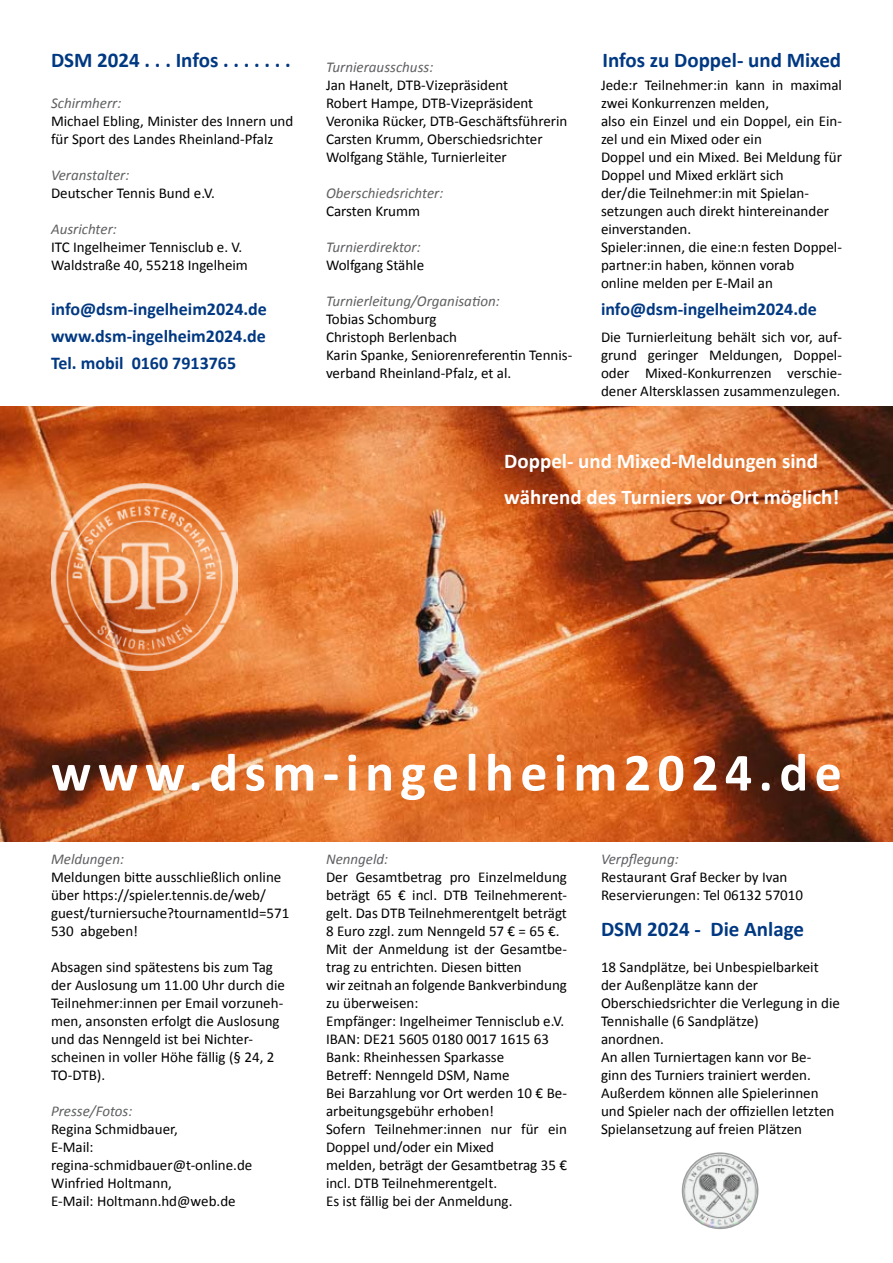
<style>
.page{position:relative;width:893px;height:1263px;background:#fff}
.page>*{position:absolute;margin:0;border:0;box-sizing:border-box;transform-origin:0 0}
.t1{font:700 54px "Calibri";letter-spacing:.115em;color:#fff}
.t2{font:700 21px "Calibri";color:#003882}
.t3{font:700 21px/36px "Calibri";color:#fff}
.t4{font:700 18px/27px "Calibri";color:#003882;text-align:justify}
.t5{font:15px/18px "Calibri";color:#000}
.t6{font:italic 15px "Calibri";color:#5f6062}
</style>
<div class="page">
<img style="left:0;top:407px;width:893px;height:435px">
<img style="left:682px;top:1153px;width:76px;height:75px;border-radius:50%">
<div style="left:682px;top:1152px;width:76px;height:77px;border:2px solid #9c9d9f;border-radius:50%"></div>
<img style="left:51px;top:484px;width:187px;height:187px">
<h2 class="t2" style="left:51px;top:45px;width:241px">DSM 2024 . . . Infos . . . . . . .</h2>
<p class="t6" style="left:51px;top:93px;width:72px">Schirmherr:</p>
<p class="t5" style="left:51px;top:112px;width:244px">Michael Ebling, Minister des Innern und für Sport des Landes Rheinland-Pfalz</p>
<p class="t6" style="left:51px;top:165px;width:80px">Veranstalter:</p>
<p class="t5" style="left:51px;top:184px;width:165px">Deutscher Tennis Bund e.V.</p>
<p class="t6" style="left:51px;top:219px;width:67px">Ausrichter:</p>
<p class="t5" style="left:51px;top:238px;width:198px">ITC Ingelheimer Tennisclub e. V.<br>Waldstraße 40, 55218 Ingelheim</p>
<p class="t4" style="left:51px;top:295px;width:217px">info@dsm-ingelheim2024.de www.dsm-ingelheim2024.de Tel. mobil 0160 7913765</p>
<p class="t6" style="left:326px;top:57px;width:109px">Turnierausschuss:</p>
<p class="t5" style="left:326px;top:76px;width:243px">Jan Hanelt, DTB-Vizepräsident<br>Robert Hampe, DTB-Vizepräsident Veronika Rücker, DTB-Geschäftsführerin Carsten Krumm, Oberschiedsrichter Wolfgang Stähle, Turnierleiter</p>
<p class="t6" style="left:326px;top:183px;width:119px">Oberschiedsrichter:</p>
<p class="t5" style="left:326px;top:202px;width:96px">Carsten Krumm</p>
<p class="t6" style="left:326px;top:237px;width:96px">Turnierdirektor:</p>
<p class="t5" style="left:326px;top:256px;width:100px">Wolfgang Stähle</p>
<p class="t6" style="left:326px;top:291px;width:175px">Turnierleitung/Organisation:</p>
<p class="t5" style="left:326px;top:310px;width:248px">Tobias Schomburg<br>Christoph Berlenbach<br>Karin Spanke, Seniorenreferentin Tennis&shy;verband Rheinland-Pfalz, et al.</p>
<h2 class="t2" style="left:602px;top:45px;width:240px">Infos zu Doppel- und Mixed</h2>
<p class="t5" style="left:601px;top:76px;width:242px">Jede:r Teilnehmer:in kann in maximal zwei Konkurrenzen melden,<br>also ein Einzel und ein Doppel, ein Ein&shy;zel und ein Mixed oder ein<br>Doppel und ein Mixed. Bei Meldung für<br>Doppel und Mixed erklärt sich<br>der/die Teilnehmer:in mit Spielan&shy;setzungen auch direkt hintereinander einverstanden.<br>Spieler:innen, die eine:n festen Doppel&shy;partner:in haben, können vorab<br>online melden per E-Mail an</p>
<p class="t4" style="left:601px;top:295px;width:217px">info@dsm-ingelheim2024.de</p>
<p class="t5" style="left:601px;top:328px;width:242px;text-align:justify">Die Turnierleitung behält sich vor, auf&shy;grund geringer Meldungen, Doppel&shy;oder Mixed-Konkurrenzen verschie&shy;dener Altersklassen zusammenzulegen.</p>
<h2 class="t3" style="left:504px;top:442px;width:336px">Doppel- und Mixed-Meldungen sind während des Turniers vor Ort möglich!</h2>
<h1 class="t1" style="left:51px;top:734px;width:792px">www.dsm-ingelheim2024.de</h1>
<p class="t6" style="left:51px;top:849px;width:75px">Meldungen:</p>
<p class="t5" style="left:51px;top:868px;width:240px">Meldungen bitte ausschließlich online über https://spieler.tennis.de/web/ guest/turniersuche?tournamentId=571<br>530 abgeben!</p>
<p class="t5" style="left:51px;top:958px;width:235px">Absagen sind spätestens bis zum Tag der Auslosung um 11.00 Uhr durch die<br>Teilnehmer:innen per Email vorzuneh&shy;men, ansonsten erfolgt die Auslosung und das Nenngeld ist bei Nichter&shy;scheinen in voller Höhe fällig (§ 24, 2<br>TO-DTB).</p>
<p class="t6" style="left:51px;top:1101px;width:83px">Presse/Fotos:</p>
<p class="t5" style="left:51px;top:1120px;width:203px">Regina Schmidbauer,<br>E-Mail: regina-schmidbauer@t-online.de<br>Winfried Holtmann,<br>E-Mail: Holtmann.hd@web.de</p>
<p class="t6" style="left:326px;top:849px;width:64px">Nenngeld:</p>
<p class="t5" style="left:326px;top:868px;width:242px">Der Gesamtbetrag pro Einzelmeldung beträgt 65 € incl. DTB Teilnehmerent&shy;gelt. Das DTB Teilnehmerentgelt beträgt 8 Euro zzgl. zum Nenngeld 57 € = 65 €.<br>Mit der Anmeldung ist der Gesamtbe&shy;trag zu entrichten. Diesen bitten<br>wir zeitnah an folgende Bankverbindung zu überweisen:<br>Empfänger: Ingelheimer Tennisclub e.V.<br>IBAN: DE21 5605 0180 0017 1615 63<br>Bank: Rheinhessen Sparkasse<br>Betreff: Nenngeld DSM, Name<br>Bei Barzahlung vor Ort werden 10 € Be&shy;arbeitungsgebühr erhoben!<br>Sofern Teilnehmer:innen nur für ein Doppel und/oder ein Mixed<br>melden, beträgt der Gesamtbetrag 35 € incl. DTB Teilnehmerentgelt.<br>Es ist fällig bei der Anmeldung.</p>
<p class="t6" style="left:601px;top:849px;width:79px">Verpflegung:</p>
<p class="t5" style="left:601px;top:868px;width:204px">Restaurant Graf Becker by Ivan<br>Reservierungen: Tel 06132 57010</p>
<h2 class="t2" style="left:601px;top:914px;width:205px">DSM 2024 - Die Anlage</h2>
<p class="t5" style="left:601px;top:958px;width:240px">18 Sandplätze, bei Unbespielbarkeit der Außenplätze kann der<br>Oberschiedsrichter die Verlegung in die<br>Tennishalle (6 Sandplätze)<br>anordnen.<br>An allen Turniertagen kann vor Be&shy;ginn des Turniers trainiert werden.<br>Außerdem können alle Spielerinnen und Spieler nach der offiziellen letzten<br>Spielansetzung auf freien Plätzen</p>
</div>
